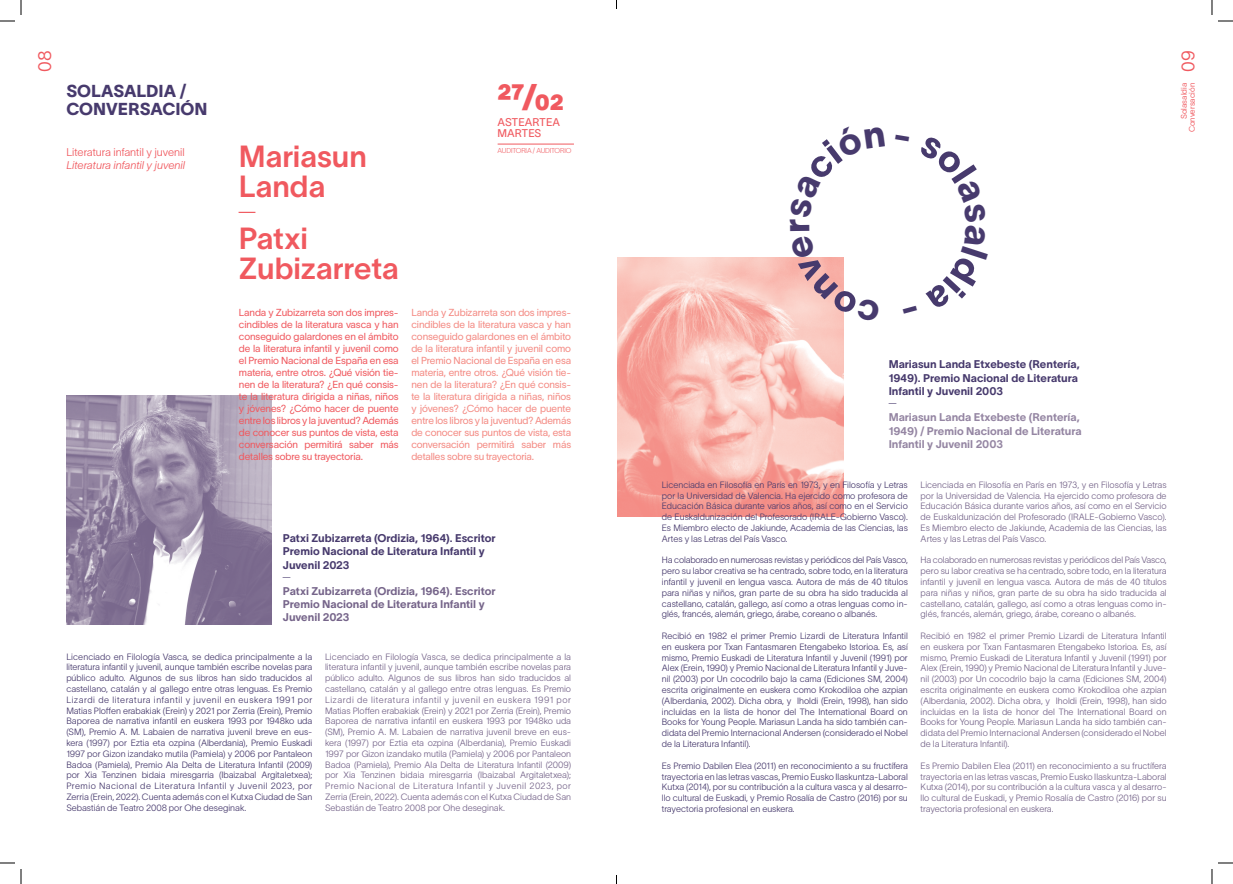
<style>
.page{position:relative;width:1233px;height:884px;background:#fff}
.page>*{position:absolute;margin:0;border:0;box-sizing:border-box;transform-origin:0 0}
.t1{font:36px "TWK Lausanne Pan";color:#f0595f}
.titulo_01{font:30px/30px "TWK Lausanne Pan 600";color:#f0595f}
.titulo_01-2{font:24px "TWK Lausanne Pan 600";color:#f0595f}
.t2{font:18px "TWK Lausanne Pan 250";color:#f0595f}
.titulo_02{font:17px "TWK Lausanne Pan 850";color:#473a6d}
.nombre_ponentes{font:11px/13.2px "TWK Lausanne Pan 750";color:#473a6d}
.nombre_ponentes-2{font:11px/13.2px "TWK Lausanne Pan 750";color:#76658a}
.nombre_ponentes-3{font:11px/13.2px "TWK Lausanne Pan 750";color:#9586a3}
.subtitulo{font:11px "TWK Lausanne Pan 200";color:#f0595f}
.subtitulo-2{font:italic 11px "TWK Lausanne Pan 200";color:#f0595f}
.dia_programa{font:11px/11px "TWK Lausanne Pan 350";color:#f0595f}
.texto_intro{font:11px "TWK Lausanne Pan 750";color:#473a6d}
.texto_intro_seccione{font:10px/12px "TWK Lausanne Pan 300";letter-spacing:-.01em;color:#f0595f;text-align:justify}
.texto_intro_seccione-2{font:10px/12px "TWK Lausanne Pan 300";letter-spacing:-.015em;color:#f48b84;text-align:justify}
.texto_intro-2{font:9px/10.8px "TWK Lausanne Pan 200";color:#473a6d;text-align:justify}
.texto_intro-3{font:9px/10.8px "TWK Lausanne Pan 200";color:#76658a;text-align:justify}
.t3{font:8px/8px "TWK Lausanne Pan 250";color:#f0595f;text-align:right}
.sala{font:7px "TWK Lausanne Pan 150";letter-spacing:-.02em;color:#f0595f}
</style>
<div class="page">
<img style="left:617px;top:257px;width:226px;height:259px">
<img style="left:66px;top:395px;width:206px;height:229px">
<hr style="left:497px;top:144px;width:77px;height:1px;background:#f0595f">
<svg style="left:1218px;top:20px;width:15px;height:2px"></svg>
<svg style="left:1218px;top:862px;width:15px;height:2px"></svg>
<svg style="left:0;top:0;width:22px;height:22px"></svg>
<svg style="left:0;top:862px;width:22px;height:22px"></svg>
<svg style="left:1211px;top:0;width:1px;height:15px"></svg>
<svg style="left:1211px;top:869px;width:1px;height:15px"></svg>
<svg style="left:789px;top:257px;width:55px;height:65px;background:#f9c0b7"></svg>
<h3 class="t2" style="left:32px;top:72px;width:23px;rotate:-90deg">08</h3>
<h3 class="t2" style="left:1175px;top:72px;width:23px;rotate:-90deg">09</h3>
<p class="t3" style="left:1179px;top:132px;width:51px;rotate:-90deg">Solasaldia<br>Conversación</p>
<p class="titulo_02" style="left:66px;top:79px;width:121px">SOLASALDIA /</p>
<p class="titulo_02" style="left:66px;top:97px;width:143px">CONVERSACIÓN</p>
<p class="subtitulo" style="left:66px;top:144px;width:120px">Literatura infantil y juvenil</p>
<p class="subtitulo-2" style="left:66px;top:157px;width:120px">Literatura infantil y juvenil</p>
<p class="t1" style="left:497px;top:72px;width:68px">27/02</p>
<p class="dia_programa" style="left:497px;top:116px;width:64px">ASTEARTEA<br>MARTES</p>
<p class="titulo_01" style="left:239px;top:140px;width:130px">Mariasun<br>Landa</p>
<p class="titulo_01-2" style="left:239px;top:186px;width:18px">_</p>
<p class="titulo_01" style="left:239px;top:222px;width:161px">Patxi<br>Zubizarreta</p>
<p class="sala" style="left:497px;top:145px;width:75px">AUDITORIA / AUDITORIO</p>
<p class="texto_intro_seccione" style="left:239px;top:306px;width:161px">Landa y Zubizarreta son dos impres&shy;cindibles de la literatura vasca y han conseguido galardones en el ámbito de la literatura infantil y juvenil como el Premio Nacional de España en esa materia, entre otros. ¿Qué visión tie&shy;nen de la literatura? ¿En qué consis&shy;te la literatura dirigida a niñas, niños y jóvenes? ¿Cómo hacer de puente entre los libros y la juventud? Además de conocer sus puntos de vista, esta conversación permitirá saber más detalles sobre su trayectoria.</p>
<p class="texto_intro_seccione-2" style="left:411px;top:306px;width:161px">Landa y Zubizarreta son dos impres&shy;cindibles de la literatura vasca y han conseguido galardones en el ámbito de la literatura infantil y juvenil como el Premio Nacional de España en esa materia, entre otros. ¿Qué visión tie&shy;nen de la literatura? ¿En qué consis&shy;te la literatura dirigida a niñas, niños y jóvenes? ¿Cómo hacer de puente entre los libros y la juventud? Además de conocer sus puntos de vista, esta conversación permitirá saber más detalles sobre su trayectoria.</p>
<p class="nombre_ponentes" style="left:283px;top:531px;width:214px">Patxi Zubizarreta (Ordizia, 1964). Escritor<br>Premio Nacional de Literatura Infantil y<br>Juvenil 2023</p>
<p class="texto_intro" style="left:283px;top:565px;width:9px">_</p>
<p class="nombre_ponentes-2" style="left:283px;top:584px;width:214px">Patxi Zubizarreta (Ordizia, 1964). Escritor<br>Premio Nacional de Literatura Infantil y<br>Juvenil 2023</p>
<p class="texto_intro-2" style="left:66px;top:650px;width:247px">Licenciado en Filología Vasca, se dedica principalmente a la literatura infantil y juvenil, aunque también escribe novelas para público adulto. Algunos de sus libros han sido traducidos al castellano, catalán y al gallego entre otras lenguas. Es Premio Lizardi de literatura infantil y juvenil en euskera 1991 por Matias Ploffen erabakiak (Erein) y 2021 por Zerria (Erein), Premio Baporea de narrativa infantil en euskera 1993 por 1948ko uda (SM), Premio A. M. Labaien de narrativa juvenil breve en eus&shy;kera (1997) por Eztia eta ozpina (Alberdania), Premio Euskadi 1997 por Gizon izandako mutila (Pamiela) y 2006 por Pantaleon Badoa (Pamiela), Premio Ala Delta de Literatura Infantil (2009) por Xia Tenzinen bidaia miresgarria (Ibaizabal Argitaletxea); Premio Nacional de Literatura Infantil y Juvenil 2023, por Zerria (Erein, 2022). Cuenta además con el Kutxa Ciudad de San Sebastián de Teatro 2008 por Ohe deseginak.</p>
<p class="texto_intro-3" style="left:325px;top:650px;width:247px">Licenciado en Filología Vasca, se dedica principalmente a la literatura infantil y juvenil, aunque también escribe novelas para público adulto. Algunos de sus libros han sido traducidos al castellano, catalán y al gallego entre otras lenguas. Es Premio Lizardi de literatura infantil y juvenil en euskera 1991 por Matias Ploffen erabakiak (Erein) y 2021 por Zerria (Erein), Premio Baporea de narrativa infantil en euskera 1993 por 1948ko uda (SM), Premio A. M. Labaien de narrativa juvenil breve en eus&shy;kera (1997) por Eztia eta ozpina (Alberdania), Premio Euskadi 1997 por Gizon izandako mutila (Pamiela) y 2006 por Pantaleon Badoa (Pamiela), Premio Ala Delta de Literatura Infantil (2009) por Xia Tenzinen bidaia miresgarria (Ibaizabal Argitaletxea); Premio Nacional de Literatura Infantil y Juvenil 2023, por Zerria (Erein, 2022). Cuenta además con el Kutxa Ciudad de San Sebastián de Teatro 2008 por Ohe deseginak.</p>
<p class="nombre_ponentes" style="left:888px;top:357px;width:192px">Mariasun Landa Etxebeste (Rentería,<br>1949). Premio Nacional de Literatura<br>Infantil y Juvenil 2003</p>
<p class="texto_intro" style="left:888px;top:392px;width:9px">_</p>
<p class="nombre_ponentes-3" style="left:888px;top:410px;width:194px">Mariasun Landa Etxebeste (Rentería,<br>1949) / Premio Nacional de Literatura<br>Infantil y Juvenil 2003</p>
<p class="texto_intro-2" style="left:662px;top:479px;width:247px">Licenciada en Filosofía en París en 1973, y en Filosofía y Letras por la Universidad de Valencia. Ha ejercido como profesora de Educación Básica durante varios años, así como en el Servicio de Euskaldunización del Profesorado (IRALE-Gobierno Vasco).<br>Es Miembro electo de Jakiunde, Academia de las Ciencias, las Artes y las Letras del País Vasco.</p>
<p class="texto_intro-2" style="left:662px;top:554px;width:247px">Ha colaborado en numerosas revistas y periódicos del País Vasco, pero su labor creativa se ha centrado, sobre todo, en la literatura infantil y juvenil en lengua vasca. Autora de más de 40 títulos para niñas y niños, gran parte de su obra ha sido traducida al castellano, catalán, gallego, así como a otras lenguas como in&shy;glés, francés, alemán, griego, árabe, coreano o albanés.</p>
<p class="texto_intro-2" style="left:662px;top:630px;width:247px">Recibió en 1982 el primer Premio Lizardi de Literatura Infantil en euskera por Txan Fantasmaren Etengabeko Istorioa. Es, así mismo, Premio Euskadi de Literatura Infantil y Juvenil (1991) por Alex (Erein, 1990) y Premio Nacional de Literatura Infantil y Juve&shy;nil (2003) por Un cocodrilo bajo la cama (Ediciones SM, 2004) escrita originalmente en euskera como Krokodiloa ohe azpian (Alberdania, 2002). Dicha obra, y Iholdi (Erein, 1998), han sido incluidas en la lista de honor del The International Board on Books for Young People. Mariasun Landa ha sido también can&shy;didata del Premio Internacional Andersen (considerado el Nobel de la Literatura Infantil).</p>
<p class="texto_intro-2" style="left:662px;top:759px;width:247px">Es Premio Dabilen Elea (2011) en reconocimiento a su fructífera trayectoria en las letras vascas, Premio Eusko Ilaskuntza-Laboral Kutxa (2014), por su contribución a la cultura vasca y al desarro&shy;llo cultural de Euskadi, y Premio Rosalía de Castro (2016) por su trayectoria profesional en euskera.</p>
<p class="texto_intro-3" style="left:920px;top:479px;width:247px">Licenciada en Filosofía en París en 1973, y en Filosofía y Letras por la Universidad de Valencia. Ha ejercido como profesora de Educación Básica durante varios años, así como en el Servicio de Euskaldunización del Profesorado (IRALE-Gobierno Vasco).<br>Es Miembro electo de Jakiunde, Academia de las Ciencias, las Artes y las Letras del País Vasco.</p>
<p class="texto_intro-3" style="left:920px;top:554px;width:247px">Ha colaborado en numerosas revistas y periódicos del País Vasco, pero su labor creativa se ha centrado, sobre todo, en la literatura infantil y juvenil en lengua vasca. Autora de más de 40 títulos para niñas y niños, gran parte de su obra ha sido traducida al castellano, catalán, gallego, así como a otras lenguas como in&shy;glés, francés, alemán, griego, árabe, coreano o albanés.</p>
<p class="texto_intro-3" style="left:920px;top:630px;width:247px">Recibió en 1982 el primer Premio Lizardi de Literatura Infantil en euskera por Txan Fantasmaren Etengabeko Istorioa. Es, así mismo, Premio Euskadi de Literatura Infantil y Juvenil (1991) por Alex (Erein, 1990) y Premio Nacional de Literatura Infantil y Juve&shy;nil (2003) por Un cocodrilo bajo la cama (Ediciones SM, 2004) escrita originalmente en euskera como Krokodiloa ohe azpian (Alberdania, 2002). Dicha obra, y Iholdi (Erein, 1998), han sido incluidas en la lista de honor del The International Board on Books for Young People. Mariasun Landa ha sido también can&shy;didata del Premio Internacional Andersen (considerado el Nobel de la Literatura Infantil).</p>
<p class="texto_intro-3" style="left:920px;top:759px;width:247px">Es Premio Dabilen Elea (2011) en reconocimiento a su fructífera trayectoria en las letras vascas, Premio Eusko Ilaskuntza-Laboral Kutxa (2014), por su contribución a la cultura vasca y al desarro&shy;llo cultural de Euskadi, y Premio Rosalía de Castro (2016) por su trayectoria profesional en euskera.</p>
</div>
